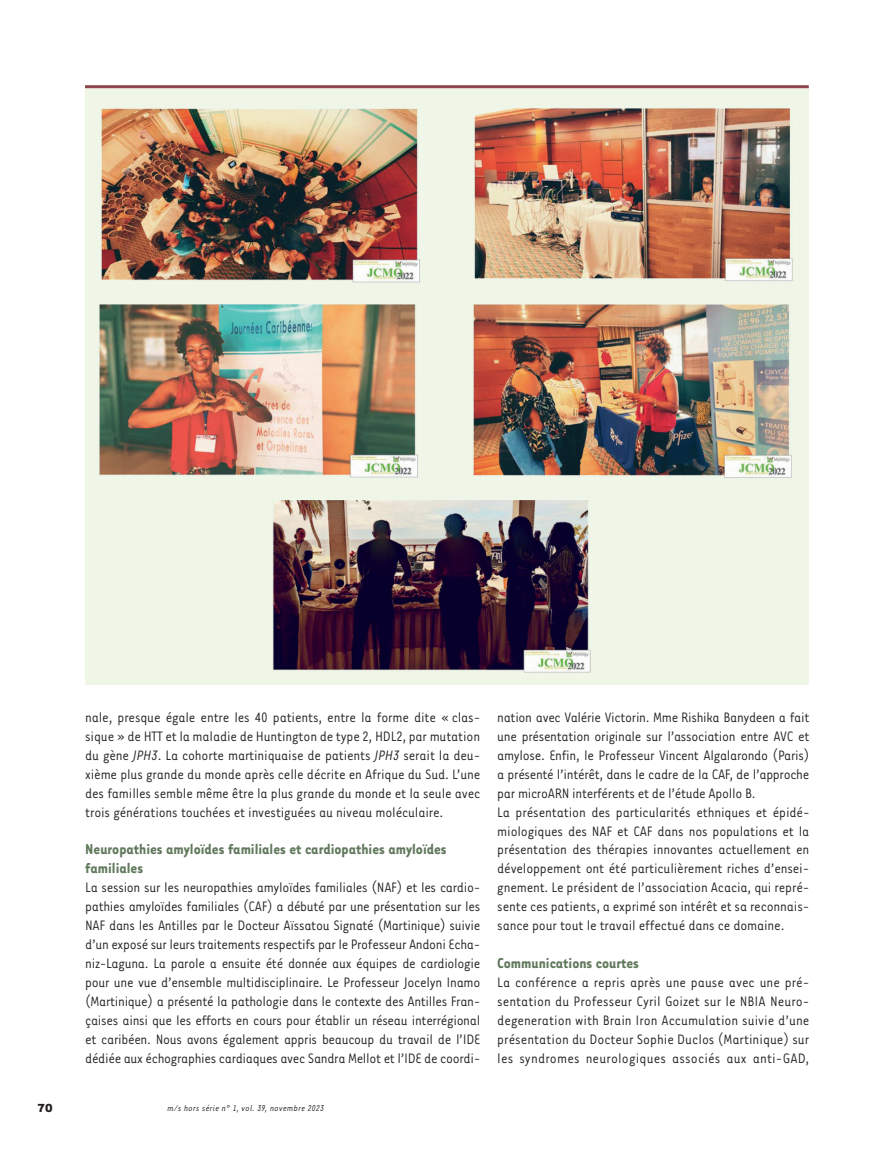
<style>
.page{position:relative;width:894px;height:1149px;background:#fff}
.page>*{position:absolute;margin:0;border:0;box-sizing:border-box;transform-origin:0 0}
.t1{font:700 16.5px/18.9px "Tarzana Nar OT";color:#61795c}
.t2{font:15.75px/18.9px "Tarzana Nar OT";letter-spacing:-.01em;color:#231f20;text-align:justify}
.t3{font:700 13.5px "Tarzana Wide OT";color:#231f20}
.t4{font:italic 9.75px "Tarzana Nar OT";letter-spacing:.025em;color:#231f20}
.s1{font-style:italic}
</style>
<div class="page">
<div style="left:85px;top:85px;width:723px;height:600px;background:#eff6e8"></div>
<hr style="left:85px;top:85px;width:723px;height:3px;background:#8d4651">
<img style="left:101px;top:108px;width:319px;height:175px">
<img style="left:474px;top:108px;width:319px;height:173px">
<img style="left:99px;top:304px;width:319px;height:174px">
<img style="left:473px;top:304px;width:319px;height:174px">
<img style="left:272px;top:500px;width:319px;height:173px">
<p class="t2" style="left:85px;top:707px;width:396px">nale, presque égale entre les 40 patients, entre la forme dite « clas&shy;sique » de HTT et la maladie de Huntington de type 2, HDL2, par mutation du gène <span class="s1">JPH3</span>. La cohorte martiniquaise de patients <span class="s1">JPH3</span> serait la deu&shy;xième plus grande du monde après celle décrite en Afrique du Sud. L’une des familles semble même être la plus grande du monde et la seule avec trois générations touchées et investiguées au niveau moléculaire.</p>
<p class="t1" style="left:85px;top:839px;width:363px">Neuropathies amyloïdes familiales et cardiopathies amyloïdes familiales</p>
<p class="t2" style="left:85px;top:877px;width:396px">La session sur les neuropathies amyloïdes familiales (NAF) et les cardio&shy;pathies amyloïdes familiales (CAF) a débuté par une présentation sur les NAF dans les Antilles par le Docteur Aïssatou Signaté (Martinique) suivie d’un exposé sur leurs traitements respectifs par le Professeur Andoni Echa&shy;niz-Laguna. La parole a ensuite été donnée aux équipes de cardiologie pour une vue d’ensemble multidisciplinaire. Le Professeur Jocelyn Inamo (Martinique) a présenté la pathologie dans le contexte des Antilles Fran&shy;çaises ainsi que les efforts en cours pour établir un réseau interrégional et caribéen. Nous avons également appris beaucoup du travail de l’IDE dédiée aux échographies cardiaques avec Sandra Mellot et l’IDE de coordi-</p>
<p class="t3" style="left:38px;top:1098px;width:17px">70</p>
<p class="t4" style="left:167px;top:1102px;width:158px">m/s hors série n° 1, vol. 39, novembre 2023</p>
<p class="t2" style="left:497px;top:707px;width:314px;text-align:left">nation avec Valérie Victorin. Mme Rishika Banydeen a fait une présentation originale sur l’association entre AVC et amylose. Enfin, le Professeur Vincent Algalarondo (Paris) a présenté l’intérêt, dans le cadre de la CAF, de l’approche par microARN interférents et de l’étude Apollo B.<br>La présentation des particularités ethniques et épidé&shy;miologiques des NAF et CAF dans nos populations et la présentation des thérapies innovantes actuellement en développement ont été particulièrement riches d’ensei&shy;gnement. Le président de l’association Acacia, qui repré&shy;sente ces patients, a exprimé son intérêt et sa reconnais&shy;sance pour tout le travail effectué dans ce domaine.</p>
<p class="t1" style="left:497px;top:952px;width:143px">Communications courtes</p>
<p class="t2" style="left:497px;top:971px;width:313px">La conférence a repris après une pause avec une pré&shy;sentation du Professeur Cyril Goizet sur le NBIA Neuro&shy;degeneration with Brain Iron Accumulation suivie d’une présentation du Docteur Sophie Duclos (Martinique) sur les syndromes neurologiques associés aux anti-GAD,</p>
</div>
